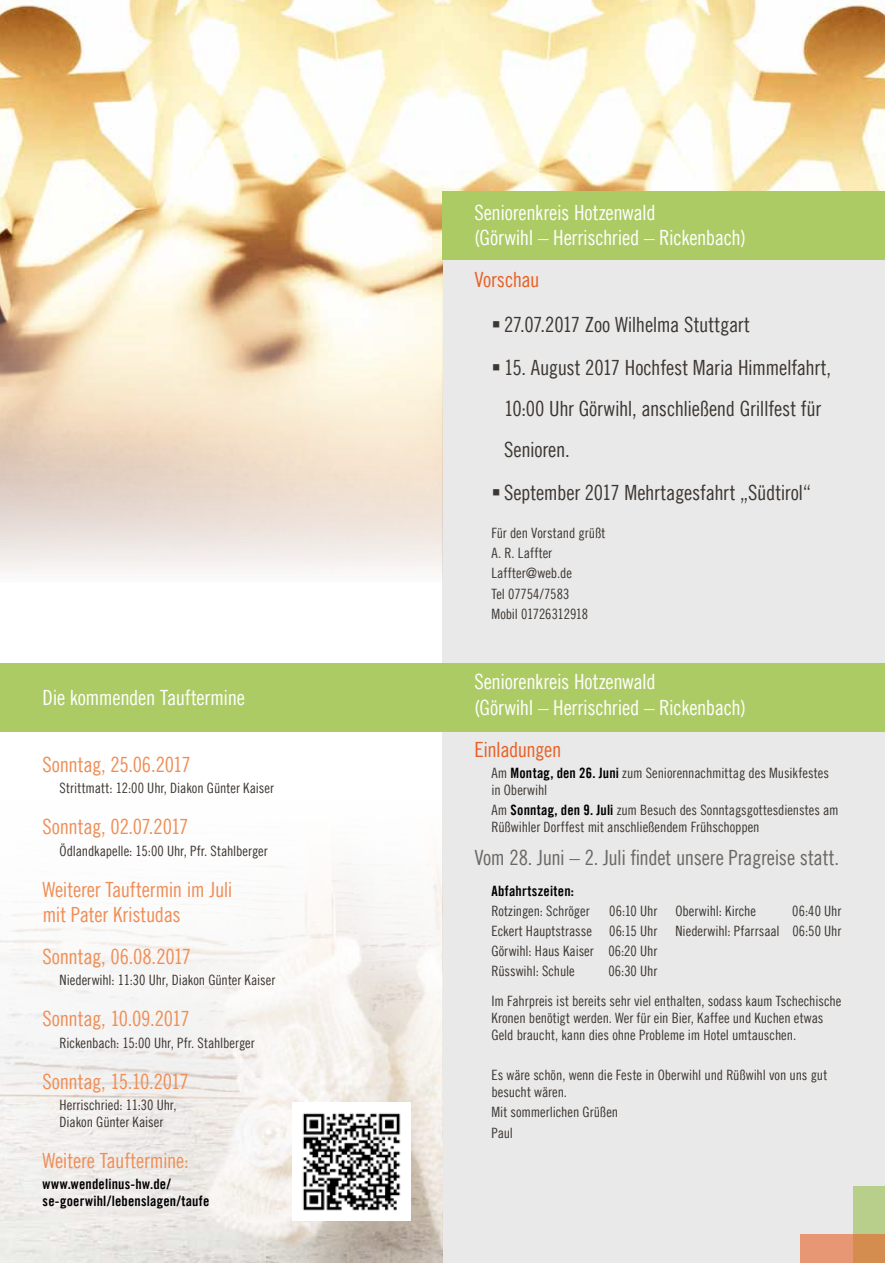
<style>
.page{position:relative;width:885px;height:1263px;background:#fff}
.page>*{position:absolute;margin:0;border:0;box-sizing:border-box;transform-origin:0 0}
.t1{font:21px/40.5px "Trade Gothic LT Com Cn 18";letter-spacing:-.015em;color:#3d3732}
.t2{font:21px/25.2px "Trade Gothic LT Com Cn 18";letter-spacing:-.015em;color:#ef8e56}
.t3{font:21px/25.2px "Trade Gothic LT Com Cn 18";letter-spacing:-.015em;color:#fff}
.t4{font:21px "Trade Gothic LT Com Cn 18";letter-spacing:-.015em;color:#6b6764}
.t5{font:21px "Trade Gothic LT Com Cn 18";letter-spacing:-.025em;color:#e76126}
.t6{font:14.25px/20.1px "Trade Gothic LT Com Cn 18";letter-spacing:-.005em;color:#3d3732}
.t7{font:14.25px/17.1px "Trade Gothic LT Com Bd Cn 20";letter-spacing:.015em;color:#000}
.s1{font-family:"Trade Gothic LT Com Bd Cn 20";color:#000}
</style>
<div class="page">
<div style="left:442px;top:0;width:442px;height:1263px;background:#e9e9e9"></div>
<img style="left:0;top:0;width:442px;height:571px">
<img style="left:442px;top:0;width:442px;height:191px">
<div style="left:0;top:663px;width:884px;height:68px;background:#adcb65"></div>
<div style="left:442px;top:191px;width:442px;height:68px;background:#adcb65"></div>
<div style="left:853px;top:1186px;width:31px;height:77px;background:#b8cf8b"></div>
<svg style="left:800px;top:1234px;width:84px;height:29px;background:#df9365"></svg>
<img style="left:302px;top:1112px;width:99px;height:99px">
<h1 class="t3" style="left:43px;top:684px;width:204px">Die kommenden Tauftermine</h1>
<h1 class="t2" style="left:43px;top:752px;width:150px">Sonntag, 25.06.2017</h1>
<p class="t6" style="left:60px;top:778px;width:216px">Strittmatt: 12:00 Uhr, Diakon Günter Kaiser</p>
<h1 class="t2" style="left:43px;top:814px;width:147px">Sonntag, 02.07.2017</h1>
<p class="t6" style="left:60px;top:840px;width:210px">Ödlandkapelle: 15:00 Uhr, Pfr. Stahlberger</p>
<h1 class="t2" style="left:43px;top:876px;width:191px">Weiterer Tauftermin im Juli mit Pater Kristudas</h1>
<h1 class="t2" style="left:43px;top:944px;width:150px">Sonntag, 06.08.2017</h1>
<p class="t6" style="left:60px;top:970px;width:217px">Niederwihl: 11:30 Uhr, Diakon Günter Kaiser</p>
<h1 class="t2" style="left:43px;top:1006px;width:149px">Sonntag, 10.09.2017</h1>
<p class="t6" style="left:60px;top:1032px;width:197px">Rickenbach: 15:00 Uhr, Pfr. Stahlberger</p>
<h1 class="t2" style="left:43px;top:1068px;width:148px">Sonntag, 15.10.2017</h1>
<p class="t6" style="left:60px;top:1096px;width:118px;line-height:17.1px">Herrischried: 11:30 Uhr,<br>Diakon Günter Kaiser</p>
<h1 class="t2" style="left:43px;top:1148px;width:148px">Weitere Tauftermine:</h1>
<p class="t7" style="left:43px;top:1175px;width:168px">www.wendelinus-hw.de/ se-goerwihl/lebenslagen/taufe</p>
<h1 class="t3" style="left:474px;top:199px;width:273px">Seniorenkreis Hotzenwald<br>(Görwihl – Herrischried – Rickenbach)</h1>
<h1 class="t5" style="left:474px;top:267px;width:67px">Vorschau</h1>
<h1 class="t1" style="left:504px;top:304px;width:247px">27.07.2017 Zoo Wilhelma Stuttgart</h1>
<h1 class="t1" style="left:504px;top:347px;width:328px">15. August 2017 Hochfest Maria Himmelfahrt,<br>10:00 Uhr Görwihl, anschließend Grillfest für<br>Senioren.</h1>
<h1 class="t1" style="left:504px;top:472px;width:308px">September 2017 Mehrtagesfahrt „Südtirol“</h1>
<p class="t6" style="left:491px;top:523px;width:115px">Für den Vorstand grüßt<br>A. R. Laffter<br>Laffter@web.de<br>Tel 07754/7583<br>Mobil 01726312918</p>
<h1 class="t3" style="left:474px;top:669px;width:273px">Seniorenkreis Hotzenwald<br>(Görwihl – Herrischried – Rickenbach)</h1>
<h1 class="t5" style="left:474px;top:737px;width:89px">Einladungen</h1>
<p class="t6" style="left:491px;top:764px;width:339px;line-height:17.1px">Am <span class="s1">Montag, den 26. Juni</span> zum Seniorennachmittag des Musikfestes in Oberwihl</p>
<p class="t6" style="left:491px;top:801px;width:349px;line-height:17.1px">Am <span class="s1">Sonntag, den 9. Juli</span> zum Besuch des Sonntagsgottesdienstes am<br>Rüßwihler Dorffest mit anschließendem Frühschoppen</p>
<h1 class="t4" style="left:474px;top:845px;width:366px">Vom 28. Juni – 2. Juli findet unsere Pragreise statt.</h1>
<p class="t7" style="left:491px;top:882px;width:84px">Abfahrtszeiten:</p>
<p class="t6" style="left:491px;top:900px;width:100px">Rotzingen: Schröger</p>
<p class="t6" style="left:491px;top:900px;width:167px;text-align:justify;text-indent:118px">06:10 Uhr Eckert Hauptstrasse 06:15 Uhr Görwihl: Haus Kaiser 06:20 Uhr Rüsswihl: Schule</p>
<p class="t6" style="left:608px;top:961px;width:50px">06:30 Uhr</p>
<p class="t6" style="left:675px;top:900px;width:82px">Oberwihl: Kirche</p>
<p class="t6" style="left:675px;top:900px;width:167px;text-align:right">06:40 Uhr<br>Niederwihl: Pfarrsaal 06:50 Uhr</p>
<p class="t6" style="left:491px;top:992px;width:351px;line-height:17.1px">Im Fahrpreis ist bereits sehr viel enthalten, sodass kaum Tschechische<br>Kronen benötigt werden. Wer für ein Bier, Kaffee und Kuchen etwas<br>Geld braucht, kann dies ohne Probleme im Hotel umtauschen.</p>
<p class="t6" style="left:491px;top:1066px;width:337px;line-height:17.1px">Es wäre schön, wenn die Feste in Oberwihl und Rüßwihl von uns gut besucht wären.</p>
<p class="t6" style="left:491px;top:1102px;width:128px">Mit sommerlichen Grüßen<br>Paul</p>
</div>
